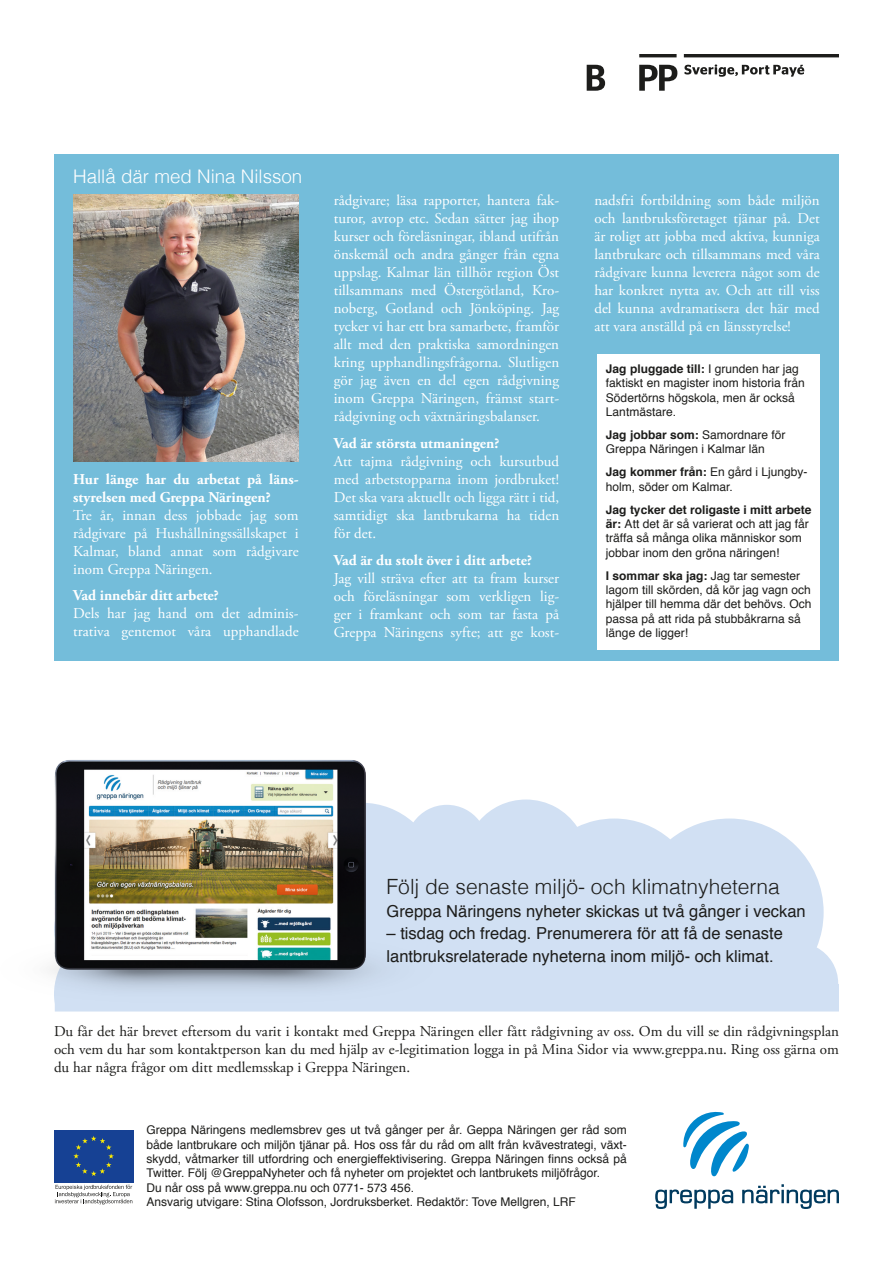
<style>
.page{position:relative;width:893px;height:1263px;background:#fff}
.page>*{position:absolute;margin:0;border:0;box-sizing:border-box;transform-origin:0 0}
.t1{font:300 21px "Helvetica";color:#1d1d1b}
.t2{font:300 18.75px "Helvetica";color:#fff}
.t3{font:16.5px/22.5px "Helvetica";color:#1d1d1b}
.Brödtext{font:15px/18px "Adobe Garamond Pro";color:#fff;text-align:justify}
.t4{font:15px/18px "Adobe Garamond Pro";color:#1d1d1b;text-align:justify}
.Brödtext-2{font:700 15px/18px "Adobe Garamond Pro";color:#fff}
.Brödtext-3{font:12px/14.4px "Helvetica";color:#1d1d1b}
.s1{font-weight:700}
</style>
<div class="page">
<svg style="left:433px;top:799px;width:406px;height:212px;background:#d6e3f4"></svg>
<div style="left:54px;top:1130px;width:79px;height:52px;background:#164194"></div>
<svg style="left:73px;top:1136px;width:41px;height:40px"></svg>
<svg style="left:55px;top:1185px;width:77px;height:19px"></svg>
<svg style="left:655px;top:1189px;width:78px;height:20px"></svg>
<svg style="left:742px;top:1184px;width:97px;height:25px"></svg>
<svg style="left:683px;top:1112px;width:66px;height:64px"></svg>
<div style="left:54px;top:154px;width:785px;height:507px;background:#74bdda"></div>
<div style="left:597px;top:354px;width:223px;height:295px;background:#fff"></div>
<img style="left:73px;top:195px;width:226px;height:266px">
<img style="left:50px;top:760px;width:383px;height:252px">
<hr style="left:639px;top:54px;width:38px;height:3px;background:#1d1d1b">
<hr style="left:684px;top:54px;width:155px;height:3px;background:#1d1d1b">
<svg style="left:684px;top:64px;width:120px;height:13px"></svg>
<svg style="left:639px;top:65px;width:38px;height:26px"></svg>
<svg style="left:587px;top:65px;width:18px;height:26px"></svg>
<p class="t2" style="left:73px;top:161px;width:231px">Hallå där med Nina Nilsson</p>
<p class="Brödtext-2" style="left:73px;top:470px;width:227px">Hur länge har du arbetat på läns&shy;styrelsen med Greppa Näringen?</p>
<p class="Brödtext" style="left:73px;top:506px;width:227px">Tre år, innan dess jobbade jag som rådgivare på Hushållningssällskapet i Kalmar, bland annat som rådgivare inom Greppa Näringen.</p>
<p class="Brödtext-2" style="left:73px;top:587px;width:147px">Vad innebär ditt arbete?</p>
<p class="Brödtext" style="left:73px;top:605px;width:227px">Dels har jag hand om det adminis&shy;trativa gentemot våra upphandlade</p>
<p class="Brödtext" style="left:334px;top:192px;width:227px">rådgivare; läsa rapporter, hantera fak&shy;turor, avrop etc. Sedan sätter jag ihop kurser och föreläsningar, ibland utifrån önskemål och andra gånger från egna uppslag. Kalmar län tillhör region Öst tillsammans med Östergötland, Kro&shy;noberg, Gotland och Jönköping. Jag tycker vi har ett bra samarbete, framför allt med den praktiska samordningen kring upphandlingsfrågorna. Slutligen gör jag även en del egen rådgivning inom Greppa Näringen, främst start&shy;rådgivning och växtnäringsbalanser.</p>
<p class="Brödtext-2" style="left:334px;top:434px;width:167px">Vad är största utmaningen?</p>
<p class="Brödtext" style="left:334px;top:453px;width:227px">Att tajma rådgivning och kursutbud med arbetstopparna inom jordbruket!<br>Det ska vara aktuellt och ligga rätt i tid, samtidigt ska lantbrukarna ha tiden för det.</p>
<p class="Brödtext-2" style="left:334px;top:551px;width:200px">Vad är du stolt över i ditt arbete?</p>
<p class="Brödtext" style="left:334px;top:569px;width:227px">Jag vill sträva efter att ta fram kurser och föreläsningar som verkligen lig&shy;ger i framkant och som tar fasta på Greppa Näringens syfte; att ge kost-</p>
<p class="Brödtext" style="left:594px;top:192px;width:227px">nadsfri fortbildning som både miljön och lantbruksföretaget tjänar på. Det är roligt att jobba med aktiva, kunniga lantbrukare och tillsammans med våra rådgivare kunna leverera något som de har konkret nytta av. Och att till viss del kunna avdramatisera det här med att vara anställd på en länsstyrelse!</p>
<p class="Brödtext-3" style="left:606px;top:362px;width:200px"><span class="s1">Jag pluggade till:</span> I grunden har jag faktiskt en magister inom historia från<br>Södertörns högskola, men är också<br>Lantmästare.</p>
<p class="Brödtext-3" style="left:606px;top:428px;width:181px"><span class="s1">Jag jobbar som:</span> Samordnare för<br>Greppa Näringen i Kalmar län</p>
<p class="Brödtext-3" style="left:606px;top:465px;width:203px"><span class="s1">Jag kommer från:</span> En gård i Ljungby&shy;holm, söder om Kalmar.</p>
<p class="Brödtext-3" style="left:606px;top:502px;width:207px"><span class="s1">Jag tycker det roligaste i mitt arbete är:</span> Att det är så varierat och att jag får träffa så många olika människor som jobbar inom den gröna näringen!</p>
<p class="Brödtext-3" style="left:606px;top:569px;width:207px"><span class="s1">I sommar ska jag:</span> Jag tar semester lagom till skörden, då kör jag vagn och hjälper till hemma där det behövs. Och passa på att rida på stubbåkrarna så länge de ligger!</p>
<p class="t1" style="left:387px;top:869px;width:395px">Följ de senaste miljö- och klimatnyheterna</p>
<p class="t3" style="left:387px;top:900px;width:421px">Greppa Näringens nyheter skickas ut två gånger i veckan</p>
<p class="t3" style="left:387px;top:922px;width:398px">– tisdag och fredag. Prenumerera för att få de senaste lantbruksrelaterade nyheterna inom miljö- och klimat.</p>
<p class="t4" style="left:54px;top:1023px;width:787px">Du får det här brevet eftersom du varit i kontakt med Greppa Näringen eller fått rådgivning av oss. Om du vill se din rådgivningsplan och vem du har som kontaktperson kan du med hjälp av e-legitimation logga in på Mina Sidor via www.greppa.nu. Ring oss gärna om du har några frågor om ditt medlemsskap i Greppa Näringen.</p>
<p class="Brödtext-3" style="left:146px;top:1123px;width:482px;text-align:justify">Greppa Näringens medlemsbrev ges ut två gånger per år. Geppa Näringen ger råd som både lantbrukare och miljön tjänar på. Hos oss får du råd om allt från kvävestrategi, växt&shy;skydd, våtmarker till utfordring och energieffektivisering. Greppa Näringen finns också på Twitter. Följ @GreppaNyheter och få nyheter om projektet och lantbrukets miljöfrågor.</p>
<p class="Brödtext-3" style="left:146px;top:1181px;width:269px">Du når oss på www.greppa.nu och 0771- 573 456.</p>
<p class="Brödtext-3" style="left:146px;top:1195px;width:431px">Ansvarig utvigare: Stina Olofsson, Jordruksberket. Redaktör: Tove Mellgren, LRF</p>
</div>
